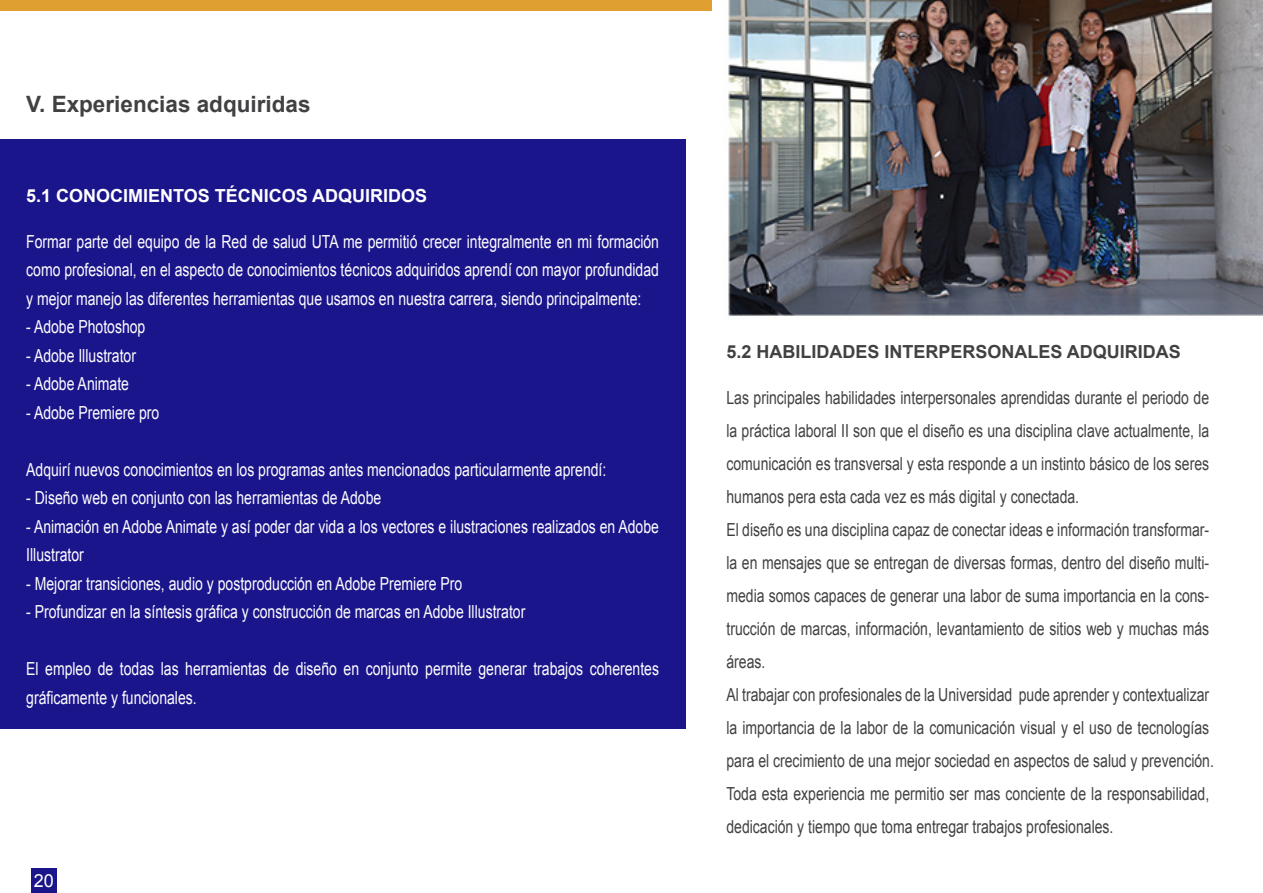
<style>
.page{position:relative;width:1263px;height:893px;background:#fff}
.page>*{position:absolute;margin:0;border:0;box-sizing:border-box;transform-origin:0 0}
.t1{font:700 22.5px "Arial";color:#414042}
.t2{font:18px/33px "Arial";color:#414042;scale:.78 1}
.t3{font:18px/28.5px "Arial";color:#fff;scale:.78 1}
.t4{font:700 18px "Arial";color:#414042}
.t5{font:700 18px "Arial";color:#fff}
.t6{font:18px "Arial";color:#fff}
</style>
<div class="page">
<div style="left:0;top:139px;width:685px;height:590px;background:#1b158c"></div>
<div style="left:0;top:0;width:744px;height:10px;background:#e09f31"></div>
<img style="left:713px;top:0;width:550px;height:316px">
<div style="left:31px;top:869px;width:25px;height:24px;background:#1b158c"></div>
<p class="t1" style="left:26px;top:89px;width:286px">V. Experiencias adquiridas</p>
<p class="t5" style="left:26px;top:183px;width:403px">5.1 CONOCIMIENTOS TÉCNICOS ADQUIRIDOS</p>
<p class="t3" style="left:26px;top:228px;width:813px;text-align:justify">Formar parte del equipo de la Red de salud UTA me permitió crecer integralmente en mi formación como profesional, en el aspecto de conocimientos técnicos adquiridos aprendí con mayor profundidad y mejor manejo las diferentes herramientas que usamos en nuestra carrera, siendo principalmente:</p>
<p class="t3" style="left:26px;top:313px;width:154px">- Adobe Photoshop</p>
<p class="t3" style="left:26px;top:342px;width:142px">- Adobe Illustrator</p>
<p class="t3" style="left:26px;top:370px;width:133px">- Adobe Animate</p>
<p class="t3" style="left:26px;top:399px;width:172px">- Adobe Premiere pro</p>
<p class="t3" style="left:26px;top:456px;width:745px">Adquirí nuevos conocimientos en los programas antes mencionados particularmente aprendí:</p>
<p class="t3" style="left:26px;top:484px;width:457px">- Diseño web en conjunto con las herramientas de Adobe</p>
<p class="t3" style="left:26px;top:513px;width:813px">- Animación en Adobe Animate y así poder dar vida a los vectores e ilustraciones realizados en Adobe<br>Illustrator</p>
<p class="t3" style="left:26px;top:569px;width:560px">- Mejorar transiciones, audio y postproducción en Adobe Premiere Pro</p>
<p class="t3" style="left:26px;top:598px;width:641px">- Profundizar en la síntesis gráfica y construcción de marcas en Adobe Illustrator</p>
<p class="t3" style="left:26px;top:655px;width:813px">El empleo de todas las herramientas de diseño en conjunto permite generar trabajos coherentes gráficamente y funcionales.</p>
<p class="t6" style="left:34px;top:869px;width:22px">20</p>
<p class="t4" style="left:726px;top:340px;width:456px">5.2 HABILIDADES INTERPERSONALES ADQUIRIDAS</p>
<p class="t2" style="left:726px;top:381px;width:626px">Las principales habilidades interpersonales aprendidas durante el periodo de la práctica laboral II son que el diseño es una disciplina clave actualmente, la comunicación es transversal y esta responde a un instinto básico de los seres humanos pera esta cada vez es más digital y conectada.<br>El diseño es una disciplina capaz de conectar ideas e información transformar&shy;la en mensajes que se entregan de diversas formas, dentro del diseño multi&shy;media somos capaces de generar una labor de suma importancia en la cons&shy;trucción de marcas, información, levantamiento de sitios web y muchas más áreas.<br>Al trabajar con profesionales de la Universidad pude aprender y contextualizar la importancia de la labor de la comunicación visual y el uso de tecnologías para el crecimiento de una mejor sociedad en aspectos de salud y prevención.<br>Toda esta experiencia me permitio ser mas conciente de la responsabilidad, dedicación y tiempo que toma entregar trabajos profesionales.</p>
</div>
